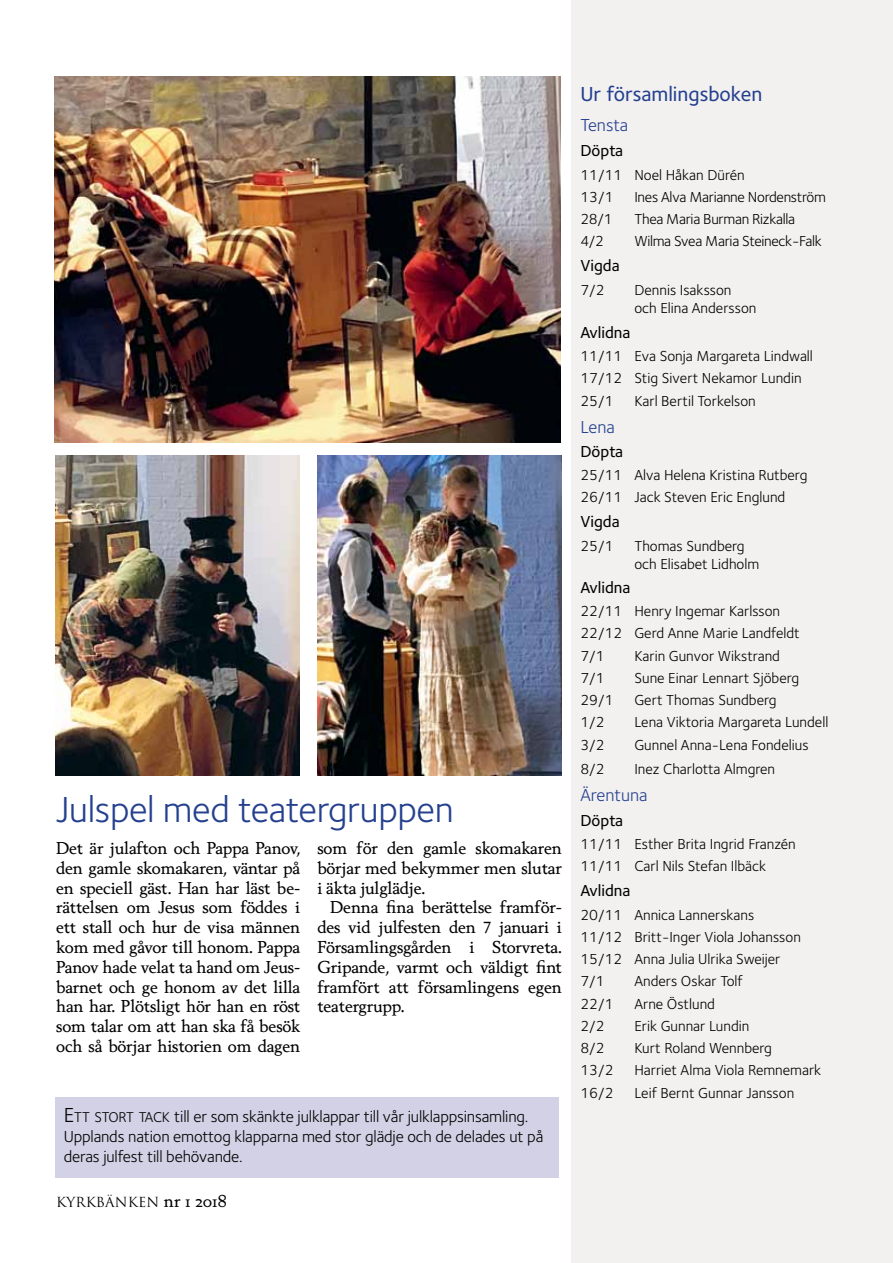
<style>
.page{position:relative;width:893px;height:1263px;background:#fff}
.page>*{position:absolute;margin:0;border:0;box-sizing:border-box;transform-origin:0 0}
.t1{font:37.5px "Foundry Sterling";letter-spacing:-.01em;color:#25408f}
.t2{font:500 21px "Foundry Sterling";color:#25408f}
.t3{font:18px "Foundry Sterling";color:#25408f}
.t4{font:16.5px/19.8px "Berling Nova Text";letter-spacing:-.01em;color:#000;text-align:justify}
.t5{font:16.5px/19.8px "Foundry Sterling";letter-spacing:-.01em;color:#000}
.t6{font:500 16.5px "Foundry Sterling";color:#000}
.t7{font:15px/22.2px "Foundry Sterling";color:#000}
.t8{font:15px "Foundry Sterling";letter-spacing:-.02em;color:#000}
.t9{font:13.5px "Trajan Pro";letter-spacing:.01em;color:#000}
.s1{font-size:21px}
.s2{font-size:14.7px}
.s3{font-family:"Berling Nova Text Regular Os F";font-size:16.5px}
</style>
<div class="page">
<div style="left:571px;top:0;width:322px;height:1263px;background:#f2f1f0"></div>
<img style="left:55px;top:77px;width:506px;height:366px">
<img style="left:318px;top:456px;width:243px;height:319px">
<img style="left:55px;top:456px;width:245px;height:319px">
<div style="left:55px;top:1098px;width:504px;height:80px;background:#d2d1e5"></div>
<h1 class="t1" style="left:56px;top:783px;width:399px">Julspel med teatergruppen</h1>
<p class="t4" style="left:317px;top:838px;width:246px">som för den gamle skomakaren börjar med bekymmer men slutar i äkta julglädje.</p>
<p class="t4" style="left:317px;top:897px;width:246px;text-indent:13px">Denna fina berättelse framför&shy;des vid julfesten den 7 januari i Församlingsgården i Storvreta.<br>Gripande, varmt och väldigt fint framfört att församlingens egen teatergrupp.</p>
<p class="t4" style="left:56px;top:838px;width:246px">Det är julafton och Pappa Panov, den gamle skomakaren, väntar på en speciell gäst. Han har läst be&shy;rättelsen om Jesus som föddes i ett stall och hur de visa männen kom med gåvor till honom. Pappa Panov hade velat ta hand om Jeus&shy;barnet och ge honom av det lilla han har. Plötsligt hör han en röst som talar om att han ska få besök och så börjar historien om dagen</p>
<p class="t5" style="left:64px;top:1106px;width:481px"><span class="s1">E</span><span class="s2">TT STORT TACK</span> till er som skänkte julklappar till vår julklappsinsamling.<br>Upplands nation emottog klapparna med stor glädje och de delades ut på deras julfest till behövande.</p>
<p class="t9" style="left:56px;top:1193px;width:172px">KYRKBÄNKEN <span class="s3">nr 1 2018</span></p>
<h2 class="t2" style="left:580px;top:79px;width:183px">Ur församlingsboken</h2>
<p class="t3" style="left:580px;top:112px;width:49px">Tensta</p>
<p class="t6" style="left:580px;top:139px;width:44px">Döpta</p>
<p class="t7" style="left:580px;top:163px;width:166px">11/11 Noel Håkan Dürén<br>13/1</p>
<p class="t8" style="left:634px;top:186px;width:193px">Ines Alva Marianne Nordenström</p>
<p class="t7" style="left:580px;top:207px;width:34px">28/1</p>
<p class="t8" style="left:634px;top:208px;width:162px">Thea Maria Burman Rizkalla</p>
<p class="t7" style="left:580px;top:230px;width:25px">4/2</p>
<p class="t8" style="left:634px;top:231px;width:189px">Wilma Svea Maria Steineck-Falk</p>
<p class="t6" style="left:580px;top:254px;width:41px">Vigda</p>
<p class="t7" style="left:580px;top:278px;width:26px">7/2</p>
<p class="t7" style="left:634px;top:280px;width:124px;line-height:18px">Dennis Isaksson och Elina Andersson</p>
<p class="t6" style="left:580px;top:321px;width:51px">Avlidna</p>
<p class="t7" style="left:580px;top:345px;width:234px">11/11 Eva Sonja Margareta Lindwall<br>17/12 Stig Sivert Nekamor Lundin<br>25/1</p>
<p class="t7" style="left:634px;top:389px;width:123px">Karl Bertil Torkelson</p>
<p class="t3" style="left:580px;top:414px;width:36px">Lena</p>
<p class="t6" style="left:580px;top:439px;width:44px">Döpta</p>
<p class="t7" style="left:580px;top:463px;width:229px">25/11 Alva Helena Kristina Rutberg<br>26/11 Jack Steven Eric Englund</p>
<p class="t6" style="left:580px;top:510px;width:41px">Vigda</p>
<p class="t7" style="left:580px;top:534px;width:35px">25/1</p>
<p class="t7" style="left:634px;top:536px;width:126px;line-height:18px">Thomas Sundberg och Elisabet Lidholm</p>
<p class="t6" style="left:580px;top:576px;width:51px">Avlidna</p>
<p class="t7" style="left:580px;top:599px;width:221px">22/11 Henry Ingemar Karlsson<br>22/12 Gerd Anne Marie Landfeldt<br>7/1</p>
<p class="t7" style="left:634px;top:644px;width:147px">Karin Gunvor Wikstrand</p>
<p class="t7" style="left:580px;top:666px;width:26px">7/1</p>
<p class="t7" style="left:634px;top:666px;width:166px">Sune Einar Lennart Sjöberg</p>
<p class="t7" style="left:580px;top:688px;width:35px">29/1</p>
<p class="t7" style="left:634px;top:688px;width:144px">Gert Thomas Sundberg</p>
<p class="t7" style="left:580px;top:711px;width:26px">1/2</p>
<p class="t7" style="left:634px;top:711px;width:195px">Lena Viktoria Margareta Lundell</p>
<p class="t7" style="left:580px;top:733px;width:26px">3/2</p>
<p class="t7" style="left:634px;top:733px;width:176px">Gunnel Anna-Lena Fondelius</p>
<p class="t7" style="left:580px;top:757px;width:26px">8/2</p>
<p class="t7" style="left:634px;top:757px;width:142px">Inez Charlotta Almgren</p>
<p class="t3" style="left:580px;top:782px;width:69px">Ärentuna</p>
<p class="t6" style="left:580px;top:808px;width:44px">Döpta</p>
<p class="t7" style="left:580px;top:832px;width:217px">11/11 Esther Brita Ingrid Franzén<br>11/11 Carl Nils Stefan Ilbäck</p>
<p class="t6" style="left:580px;top:879px;width:51px">Avlidna</p>
<p class="t7" style="left:580px;top:903px;width:222px">20/11 Annica Lannerskans<br>11/12 Britt-Inger Viola Johansson<br>15/12 Anna Julia Ulrika Sweijer<br>7/1</p>
<p class="t7" style="left:634px;top:970px;width:110px">Anders Oskar Tolf</p>
<p class="t7" style="left:580px;top:992px;width:35px">22/1</p>
<p class="t7" style="left:634px;top:992px;width:82px">Arne Östlund</p>
<p class="t7" style="left:580px;top:1014px;width:26px">2/2</p>
<p class="t7" style="left:634px;top:1014px;width:116px">Erik Gunnar Lundin</p>
<p class="t7" style="left:580px;top:1037px;width:26px">8/2</p>
<p class="t7" style="left:634px;top:1037px;width:139px">Kurt Roland Wennberg</p>
<p class="t7" style="left:580px;top:1059px;width:35px">13/2</p>
<p class="t7" style="left:634px;top:1059px;width:188px">Harriet Alma Viola Remnemark</p>
<p class="t7" style="left:580px;top:1081px;width:35px">16/2</p>
<p class="t7" style="left:634px;top:1081px;width:161px">Leif Bernt Gunnar Jansson</p>
</div>
